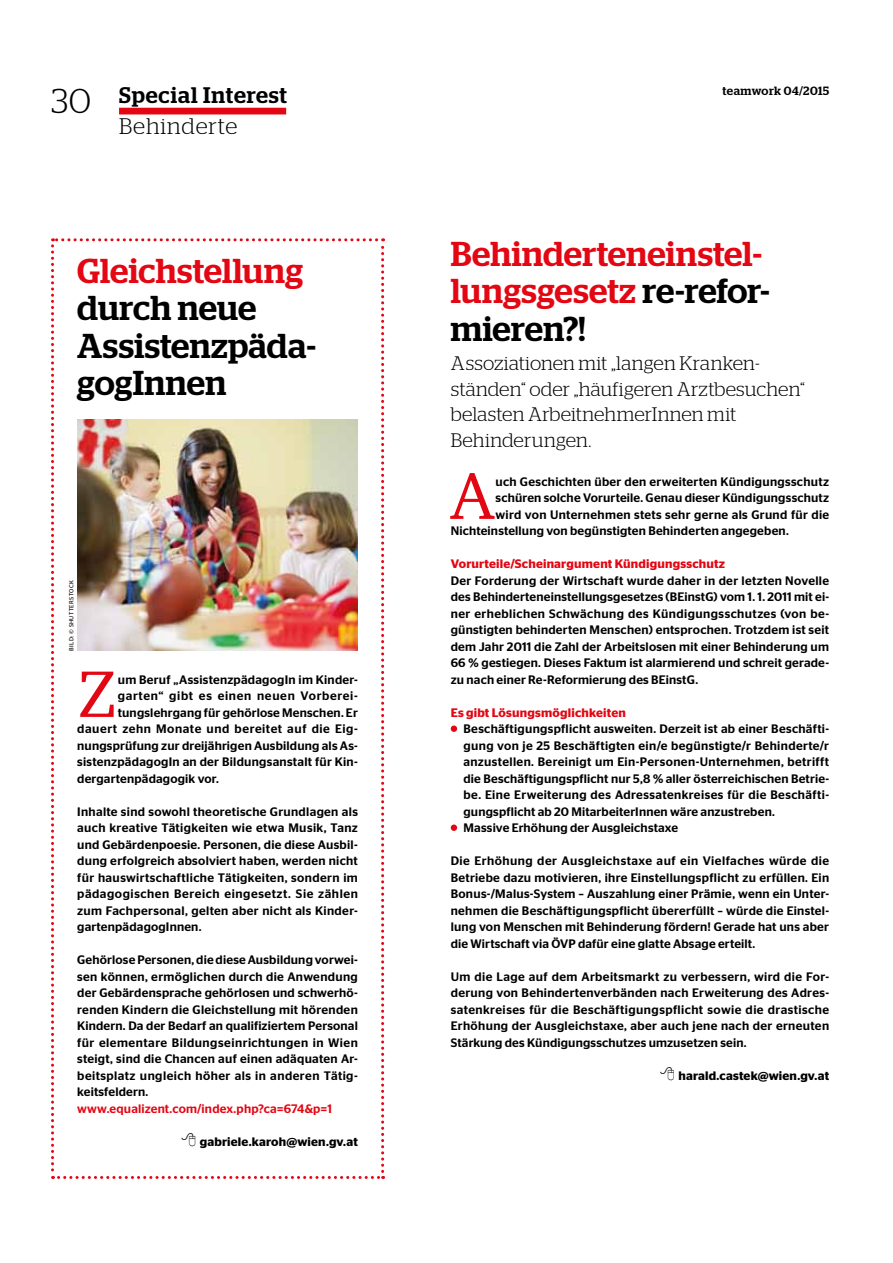
<style>
.page{position:relative;width:893px;height:1263px;background:#fff}
.page>*{position:absolute;margin:0;border:0;box-sizing:border-box;transform-origin:0 0}
.t1{font:67.5px "Charter";color:#e30613}
.t2{font:500 34.5px/37.5px "Stag";letter-spacing:.005em;color:#e30613}
.t3{font:500 34.5px/37.5px "Stag";letter-spacing:.005em;color:#000}
.t4{font:500 22.5px/30.9px "Stag";letter-spacing:.04em;color:#000}
.t5{font:300 19.5px/25.5px "Stag";letter-spacing:.005em;color:#000}
.t6{font:500 12.3px/16.5px "Stag Sans";letter-spacing:.02em;color:#000;text-align:justify}
.t7{font:600 12.3px "Stag Sans";letter-spacing:.015em;color:#e30613}
.t8{font:600 12.3px "Stag Sans";letter-spacing:.015em;color:#000}
.t9{font:500 12.3px "Stag Sans";letter-spacing:.015em;color:#e30613}
.t10{font:500 12.3px "Stag Sans";letter-spacing:.045em;color:#000}
.t11{font:500 12.3px "Stag Sans";letter-spacing:.055em;color:#000}
.t12{font:500 12px "Stag";letter-spacing:.04em;color:#000}
.t13{font:6px "Stag Sans";color:#000}
.s1{font-weight:300;font-size:34.5px}
.s2{font-weight:300}
.s3{color:#000}
</style>
<div class="page">
<div style="left:119px;top:108px;width:167px;height:6px;background:#e30613"></div>
<div style="left:451px;top:725px;width:6px;height:7px;background:#e30613;border-radius:50%"></div>
<div style="left:451px;top:824px;width:6px;height:7px;background:#e30613;border-radius:50%"></div>
<img style="left:51px;top:238px;width:333px;height:941px">
<h3 class="t4" style="left:119px;top:79px;width:169px;text-indent:-68px"><span class="s1">30</span> Special Interest<br><span class="s2">Behinderte</span></h3>
<h2 class="t2" style="left:77px;top:251px;width:227px">Gleichstellung</h2>
<h2 class="t3" style="left:77px;top:289px;width:240px">durch neue<br>Assistenzpäda&shy;gogInnen</h2>
<p class="t13" style="left:68px;top:650px;width:40px;rotate:-90deg">Bild: © shutterstock</p>
<h1 class="t1" style="left:77px;top:636px;width:41px">Z</h1>
<p class="t6" style="left:118px;top:671px;width:242px">um Beruf „AssistenzpädagogIn im Kinder-</p>
<p class="t11" style="left:118px;top:689px;width:242px">garten“ gibt es einen neuen Vorberei-</p>
<p class="t6" style="left:118px;top:704px;width:242px">tungslehrgang für gehörlose Menschen. Er</p>
<p class="t10" style="left:77px;top:722px;width:282px">dauert zehn Monate und bereitet auf die Eig-</p>
<p class="t6" style="left:77px;top:737px;width:282px">nungsprüfung zur dreijährigen Ausbildung als As-</p>
<p class="t6" style="left:77px;top:754px;width:282px">sistenzpädagogIn an der Bildungsanstalt für Kin-</p>
<p class="t6" style="left:77px;top:770px;width:143px">dergartenpädagogik vor.</p>
<p class="t6" style="left:77px;top:803px;width:282px">Inhalte sind sowohl theoretische Grundlagen als auch kreative Tätigkeiten wie etwa Musik, Tanz und Gebärdenpoesie. Personen, die diese Ausbil&shy;dung erfolgreich absolviert haben, werden nicht für hauswirtschaftliche Tätigkeiten, sondern im pädagogischen Bereich eingesetzt. Sie zählen zum Fachpersonal, gelten aber nicht als Kinder&shy;gartenpädagogInnen.</p>
<p class="t6" style="left:77px;top:952px;width:282px">Gehörlose Personen, die diese Ausbildung vorwei&shy;sen können, ermöglichen durch die Anwendung der Gebärdensprache gehörlosen und schwerhö&shy;renden Kindern die Gleichstellung mit hörenden Kindern. Da der Bedarf an qualifiziertem Personal für elementare Bildungseinrichtungen in Wien steigt, sind die Chancen auf einen adäquaten Ar&shy;beitsplatz ungleich höher als in anderen Tätig&shy;keitsfeldern.</p>
<p class="t9" style="left:77px;top:1101px;width:256px">www.equalizent.com/index.php?ca=674&amp;p=1</p>
<p class="t8" style="left:200px;top:1134px;width:160px">gabriele.karoh@wien.gv.at</p>
<p class="t12" style="left:722px;top:83px;width:108px">teamwork 04/2015</p>
<h2 class="t2" style="left:451px;top:235px;width:321px">Behinderteneinstel&shy;lungsgesetz <span class="s3">re-refor&shy;mieren?!</span></h2>
<h3 class="t5" style="left:451px;top:350px;width:356px">Assoziationen mit „langen Kranken&shy;ständen“ oder „häufigeren Arztbesuchen“ belasten ArbeitnehmerInnen mit<br>Behinderungen.</h3>
<h1 class="t1" style="left:451px;top:438px;width:45px">A</h1>
<p class="t6" style="left:496px;top:473px;width:335px">uch Geschichten über den erweiterten Kündigungsschutz</p>
<p class="t6" style="left:496px;top:490px;width:335px">schüren solche Vorurteile. Genau dieser Kündigungsschutz</p>
<p class="t6" style="left:496px;top:506px;width:335px">wird von Unternehmen stets sehr gerne als Grund für die</p>
<p class="t6" style="left:451px;top:523px;width:340px">Nichteinstellung von begünstigten Behinderten angegeben.</p>
<p class="t7" style="left:451px;top:557px;width:276px">Vorurteile/Scheinargument Kündigungsschutz</p>
<p class="t6" style="left:451px;top:572px;width:380px">Der Forderung der Wirtschaft wurde daher in der letzten Novelle des Behinderteneinstellungsgesetzes (BEinstG) vom 1. 1. 2011 mit ei&shy;ner erheblichen Schwächung des Kündigungsschutzes (von be&shy;günstigten behinderten Menschen) entsprochen. Trotzdem ist seit dem Jahr 2011 die Zahl der Arbeitslosen mit einer Behinderung um 66 % gestiegen. Dieses Faktum ist alarmierend und schreit gerade&shy;zu nach einer Re-Reformierung des BEinstG.</p>
<p class="t7" style="left:451px;top:705px;width:177px">Es gibt Lösungsmöglichkeiten</p>
<p class="t6" style="left:463px;top:721px;width:367px;text-align:left">Beschäftigungspflicht ausweiten. Derzeit ist ab einer Beschäfti&shy;gung von je 25 Beschäftigten ein/e begünstigte/r Behinderte/r anzustellen. Bereinigt um Ein-Personen-Unternehmen, betrifft die Beschäftigungspflicht nur 5,8 % aller österreichischen Betrie&shy;be. Eine Erweiterung des Adressatenkreises für die Beschäfti&shy;gungspflicht ab 20 MitarbeiterInnen wäre anzustreben.<br>Massive Erhöhung der Ausgleichstaxe</p>
<p class="t6" style="left:451px;top:853px;width:380px">Die Erhöhung der Ausgleichstaxe auf ein Vielfaches würde die Betriebe dazu motivieren, ihre Einstellungspflicht zu erfüllen. Ein Bonus-/Malus-System – Auszahlung einer Prämie, wenn ein Unter&shy;nehmen die Beschäftigungspflicht übererfüllt – würde die Einstel&shy;lung von Menschen mit Behinderung fördern! Gerade hat uns aber die Wirtschaft via ÖVP dafür eine glatte Absage erteilt.</p>
<p class="t6" style="left:451px;top:968px;width:380px">Um die Lage auf dem Arbeitsmarkt zu verbessern, wird die For&shy;derung von Behindertenverbänden nach Erweiterung des Adres&shy;satenkreises für die Beschäftigungspflicht sowie die drastische Erhöhung der Ausgleichstaxe, aber auch jene nach der erneuten Stärkung des Kündigungsschutzes umzusetzen sein.</p>
<p class="t8" style="left:678px;top:1068px;width:152px">harald.castek@wien.gv.at</p>
</div>
